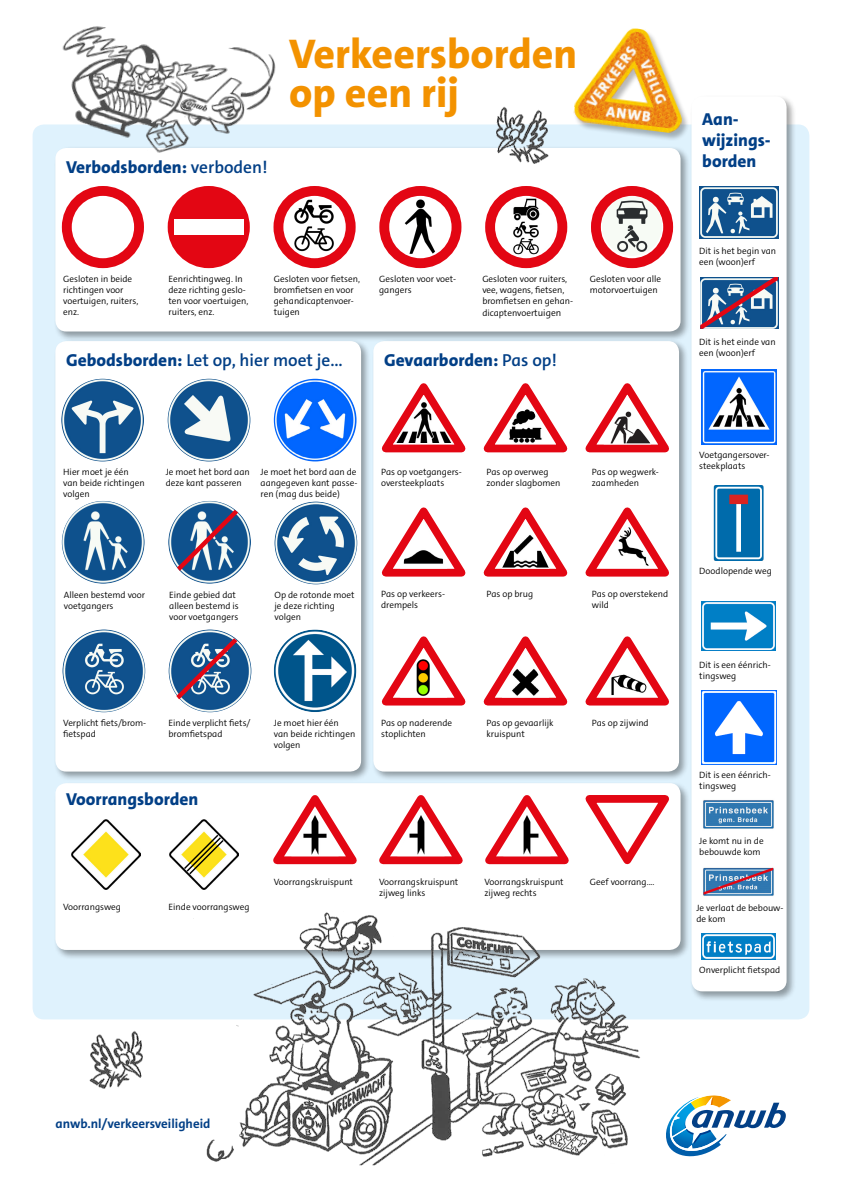
<style>
.page{position:relative;width:842px;height:1191px;background:#fff}
.page>*{position:absolute;margin:0;border:0;box-sizing:border-box;transform-origin:0 0}
.t1{font:800 41.8px/38.7px "The Sans C4 s";color:#f39200}
.t2{font:800 17.4px/20.9px "The Sans C4 s";color:#023f86}
.t3{font:600 17.4px "The Sans C4 s";color:#023f86}
.t4{font:700 13px "The Sans C4 s";color:#023f86}
.t5{font:300 9.2px/11px "The Sans C4 s";color:#000}
.s1{font-weight:600}
.s2{font-size:9.5px}
.s3{font-weight:800}
</style>
<div class="page">
<div style="left:33px;top:124px;width:776px;height:895px;background:#dff2fd;border-radius:11px"></div>
<svg style="left:666px;top:1095px;width:120px;height:62px"></svg>
<div style="left:53px;top:146px;width:638px;height:195px;background:#000;opacity:.37"></div>
<div style="left:55px;top:148px;width:625px;height:183px;background:#fff;border-radius:11px"></div>
<div style="left:689px;top:94px;width:108px;height:907px;background:#000;opacity:.37"></div>
<div style="left:691px;top:96px;width:95px;height:895px;background:#fff;border-radius:11px"></div>
<div style="left:53px;top:781px;width:638px;height:179px;background:#000;opacity:.37"></div>
<div style="left:55px;top:783px;width:625px;height:167px;background:#fff;border-radius:11px"></div>
<div style="left:53px;top:339px;width:318px;height:443px;background:#000;opacity:.37"></div>
<div style="left:55px;top:341px;width:306px;height:430px;background:#fff;border-radius:11px"></div>
<div style="left:371px;top:339px;width:318px;height:442px;background:#000;opacity:.37"></div>
<div style="left:373px;top:341px;width:306px;height:430px;background:#fff;border-radius:11px"></div>
<div style="left:62px;top:186px;width:82px;height:82px;border:10px solid #e30613;border-radius:50%"></div>
<div style="left:173px;top:191px;width:72px;height:72px;background:#e30613;border-radius:50%"></div>
<div style="left:168px;top:186px;width:82px;height:82px;border:10px solid #e30613;border-radius:50%"></div>
<div style="left:174px;top:219px;width:70px;height:16px;background:#fff"></div>
<img style="left:284px;top:197px;width:60px;height:60px;border-radius:30px">
<img style="left:390px;top:197px;width:60px;height:60px;border-radius:30px">
<img style="left:496px;top:196px;width:60px;height:60px;border-radius:30px">
<img style="left:602px;top:196px;width:60px;height:60px;border-radius:30px">
<div style="left:273px;top:186px;width:83px;height:82px;border:10px solid #e30613;border-radius:50%"></div>
<div style="left:485px;top:186px;width:82px;height:82px;border:10px solid #e30613;border-radius:50%"></div>
<div style="left:379px;top:186px;width:82px;height:82px;border:10px solid #e30613;border-radius:50%"></div>
<div style="left:591px;top:186px;width:82px;height:82px;border:10px solid #e30613;border-radius:50%"></div>
<img style="left:61px;top:379px;width:83px;height:82px;border-radius:41px">
<img style="left:168px;top:379px;width:82px;height:82px;border-radius:41px">
<img style="left:274px;top:379px;width:82px;height:82px;border-radius:41px">
<svg style="left:372px;top:376px;width:297px;height:80px"></svg>
<svg style="left:372px;top:629px;width:297px;height:80px"></svg>
<svg style="left:372px;top:500px;width:297px;height:80px"></svg>
<img style="left:604px;top:394px;width:47px;height:50px">
<img style="left:400px;top:519px;width:47px;height:49px">
<img style="left:400px;top:647px;width:47px;height:50px">
<img style="left:502px;top:647px;width:47px;height:50px">
<svg style="left:273px;top:795px;width:396px;height:66px"></svg>
<img style="left:397px;top:808px;width:48px;height:48px">
<img style="left:601px;top:650px;width:50px;height:45px">
<img style="left:502px;top:519px;width:47px;height:49px">
<img style="left:602px;top:522px;width:52px;height:45px">
<img style="left:71px;top:820px;width:69px;height:69px">
<img style="left:169px;top:820px;width:69px;height:60px">
<svg style="left:182px;top:833px;width:43px;height:43px"></svg>
<img style="left:700px;top:186px;width:78px;height:52px">
<img style="left:702px;top:370px;width:74px;height:74px">
<img style="left:702px;top:690px;width:74px;height:74px">
<img style="left:713px;top:486px;width:51px;height:74px">
<img style="left:701px;top:601px;width:74px;height:50px">
<img style="left:703px;top:800px;width:71px;height:29px">
<img style="left:701px;top:933px;width:74px;height:26px">
<svg style="left:700px;top:277px;width:78px;height:52px;background:#61769c"></svg>
<img style="left:703px;top:867px;width:71px;height:29px">
<svg style="left:704px;top:868px;width:69px;height:26px;background:#6582ac"></svg>
<img style="left:169px;top:629px;width:82px;height:83px;border-radius:41px">
<img style="left:63px;top:629px;width:82px;height:83px;border-radius:41px">
<img style="left:274px;top:629px;width:82px;height:83px;border-radius:41px">
<svg style="left:172px;top:630px;width:76px;height:73px"></svg>
<img style="left:192px;top:861px;width:469px;height:305px">
<img style="left:32px;top:26px;width:275px;height:161px">
<div style="left:573px;top:29px;width:116px;height:113px;background:#000;opacity:.28"></div>
<img style="left:573px;top:28px;width:119px;height:106px">
<img style="left:89px;top:1031px;width:54px;height:58px">
<img style="left:489px;top:106px;width:71px;height:58px">
<img style="left:168px;top:501px;width:83px;height:82px;border-radius:41px">
<img style="left:62px;top:501px;width:83px;height:82px;border-radius:41px">
<img style="left:275px;top:501px;width:82px;height:83px;border-radius:41px">
<svg style="left:173px;top:501px;width:76px;height:73px"></svg>
<h2 class="t2" style="left:66px;top:157px;width:203px">Verbodsborden: <span class="s1">verboden!</span></h2>
<h1 class="t1" style="left:289px;top:35px;width:290px">Verkeersborden op een rij</h1>
<p class="t5" style="left:63px;top:274px;width:77px">Gesloten in beide richtingen voor voertuigen, ruiters, enz.</p>
<p class="t5" style="left:169px;top:274px;width:81px">Eenrichtingweg. In deze richting geslo&shy;ten voor voertuigen, ruiters, enz.</p>
<p class="t5" style="left:274px;top:274px;width:88px">Gesloten voor fietsen, bromfietsen en voor gehandicaptenvoer&shy;tuigen</p>
<p class="t5" style="left:379px;top:274px;width:78px">Gesloten voor voet&shy;gangers</p>
<p class="t5" style="left:482px;top:273px;width:92px">Gesloten voor ruiters, vee, wagens, fietsen, bromfietsen en gehan&shy;dicaptenvoer<span class="s2">tuigen</span></p>
<h2 class="t3" style="left:66px;top:349px;width:278px"><span class="s3">Gebodsborden:</span> Let op, hier moet je...</h2>
<h2 class="t2" style="left:384px;top:350px;width:174px">Gevaarborden: <span class="s1">Pas op!</span></h2>
<p class="t5" style="left:590px;top:274px;width:73px">Gesloten voor alle motorvoertuigen</p>
<h2 class="t2" style="left:702px;top:109px;width:70px">Aan&shy;wijzings&shy;borden</h2>
<p class="t5" style="left:699px;top:245px;width:78px">Dit is het begin van een (woon)erf</p>
<p class="t5" style="left:699px;top:336px;width:78px">Dit is het einde van een (woon)erf</p>
<p class="t5" style="left:63px;top:466px;width:83px">Hier moet je één van beide richtingen volgen</p>
<p class="t5" style="left:166px;top:466px;width:86px">Je moet het bord aan deze kant passeren</p>
<p class="t5" style="left:261px;top:466px;width:98px;text-align:justify">Je moet het bord aan de aangegeven kant passe&shy;ren (mag dus beide)</p>
<p class="t5" style="left:381px;top:467px;width:82px">Pas op voetgangers&shy;oversteekplaats</p>
<p class="t5" style="left:486px;top:467px;width:75px">Pas op overweg zonder slagbomen</p>
<p class="t5" style="left:592px;top:467px;width:69px">Pas op wegwerk&shy;zaamheden</p>
<p class="t5" style="left:699px;top:450px;width:72px">Voetgangersover&shy;steekplaats</p>
<p class="t5" style="left:699px;top:565px;width:74px">Doodlopende weg</p>
<p class="t5" style="left:64px;top:589px;width:83px">Alleen bestemd voor voetgangers</p>
<p class="t5" style="left:169px;top:589px;width:71px">Einde gebied dat alleen bestemd is voor voetgangers</p>
<p class="t5" style="left:275px;top:589px;width:81px">Op de rotonde moet je deze richting volgen</p>
<p class="t5" style="left:381px;top:588px;width:65px">Pas op verkeers&shy;drempels</p>
<p class="t5" style="left:486px;top:588px;width:48px">Pas op brug</p>
<p class="t5" style="left:592px;top:588px;width:78px">Pas op overstekend wild</p>
<p class="t5" style="left:699px;top:659px;width:73px">Dit is een éénrich&shy;tingsweg</p>
<p class="t5" style="left:63px;top:717px;width:85px">Verplicht fiets/brom&shy;fietspad</p>
<p class="t5" style="left:169px;top:717px;width:83px">Einde verplicht fiets/ bromfietspad</p>
<p class="t5" style="left:274px;top:717px;width:83px">Je moet hier één van beide richtingen volgen</p>
<p class="t5" style="left:381px;top:717px;width:72px">Pas op naderende stoplichten</p>
<p class="t5" style="left:486px;top:717px;width:69px">Pas op gevaarlijk kruispunt</p>
<p class="t5" style="left:592px;top:717px;width:58px">Pas op zijwind</p>
<h2 class="t2" style="left:66px;top:789px;width:134px">Voorrangsborden</h2>
<p class="t5" style="left:699px;top:770px;width:73px">Dit is een éénrich&shy;tingsweg</p>
<p class="t5" style="left:699px;top:835px;width:66px">Je komt nu in de bebouwde kom</p>
<p class="t5" style="left:274px;top:876px;width:81px">Voorrangskruispunt</p>
<p class="t5" style="left:379px;top:876px;width:81px">Voorrangskruispunt zijweg links</p>
<p class="t5" style="left:484px;top:876px;width:81px">Voorrangskruispunt zijweg rechts</p>
<p class="t5" style="left:590px;top:876px;width:66px">Geef voorrang....</p>
<p class="t5" style="left:63px;top:901px;width:59px">Voorrangsweg</p>
<p class="t5" style="left:169px;top:901px;width:83px">Einde voorrangsweg</p>
<p class="t5" style="left:696px;top:902px;width:88px">Je verlaat de bebouw&shy;de kom</p>
<p class="t5" style="left:699px;top:964px;width:82px">Onverplicht fietspad</p>
<h3 class="t4" style="left:55px;top:1115px;width:157px">anwb.nl/verkeersveiligheid</h3>
</div>
